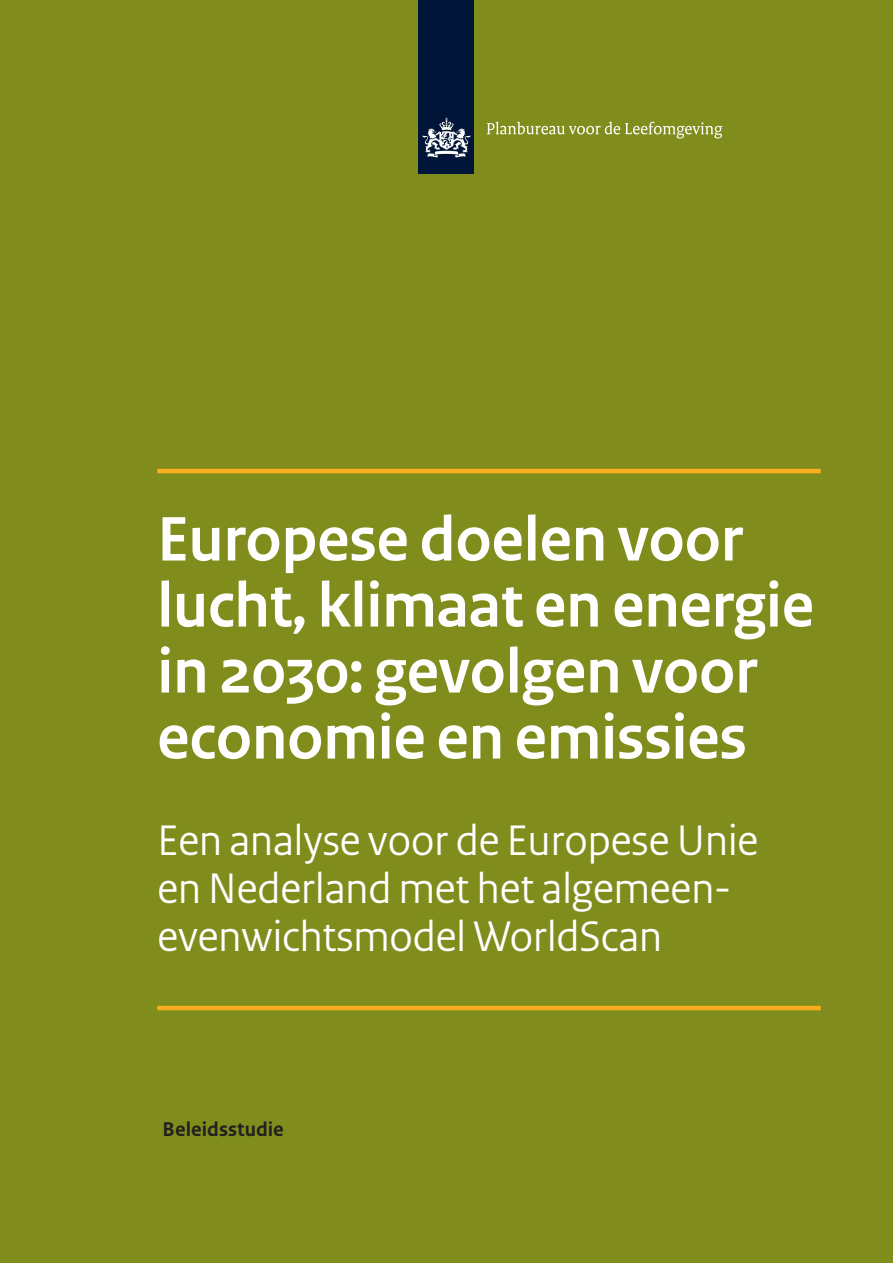
<style>
.page{position:relative;width:893px;height:1263px;background:#808d1d}
.page>*{position:absolute;margin:0;border:0;box-sizing:border-box;transform-origin:0 0}
.Title_Titlepage{font:700 66px/66px "Rijksoverheid Sans Heading";color:#fff}
.Subtitle_Titlepage{font:45px/48px "Rijksoverheid Sans Heading";color:#fff}
.Author{font:700 21px "Rijksoverheid Sans Text";color:#231f20}
</style>
<div class="page">
<div style="left:419px;top:0;width:55px;height:173px;background:#001537"></div>
<svg style="left:423px;top:118px;width:47px;height:40px"></svg>
<svg style="left:487px;top:122px;width:235px;height:16px;background:#9aa44c"></svg>
<hr style="left:157px;top:469px;width:664px;height:4px;background:#faad1e">
<hr style="left:157px;top:1006px;width:664px;height:4px;background:#faad1e">
<p class="Title_Titlepage" style="left:157px;top:507px;width:658px">Europese doelen voor lucht, klimaat en energie in 2030: gevolgen voor economie en emissies</p>
<p class="Subtitle_Titlepage" style="left:157px;top:816px;width:602px">Een analyse voor de Europese Unie en Nederland met het algemeen&shy;evenwichtsmodel WorldScan</p>
<p class="Author" style="left:163px;top:1117px;width:123px">Beleidsstudie</p>
</div>
